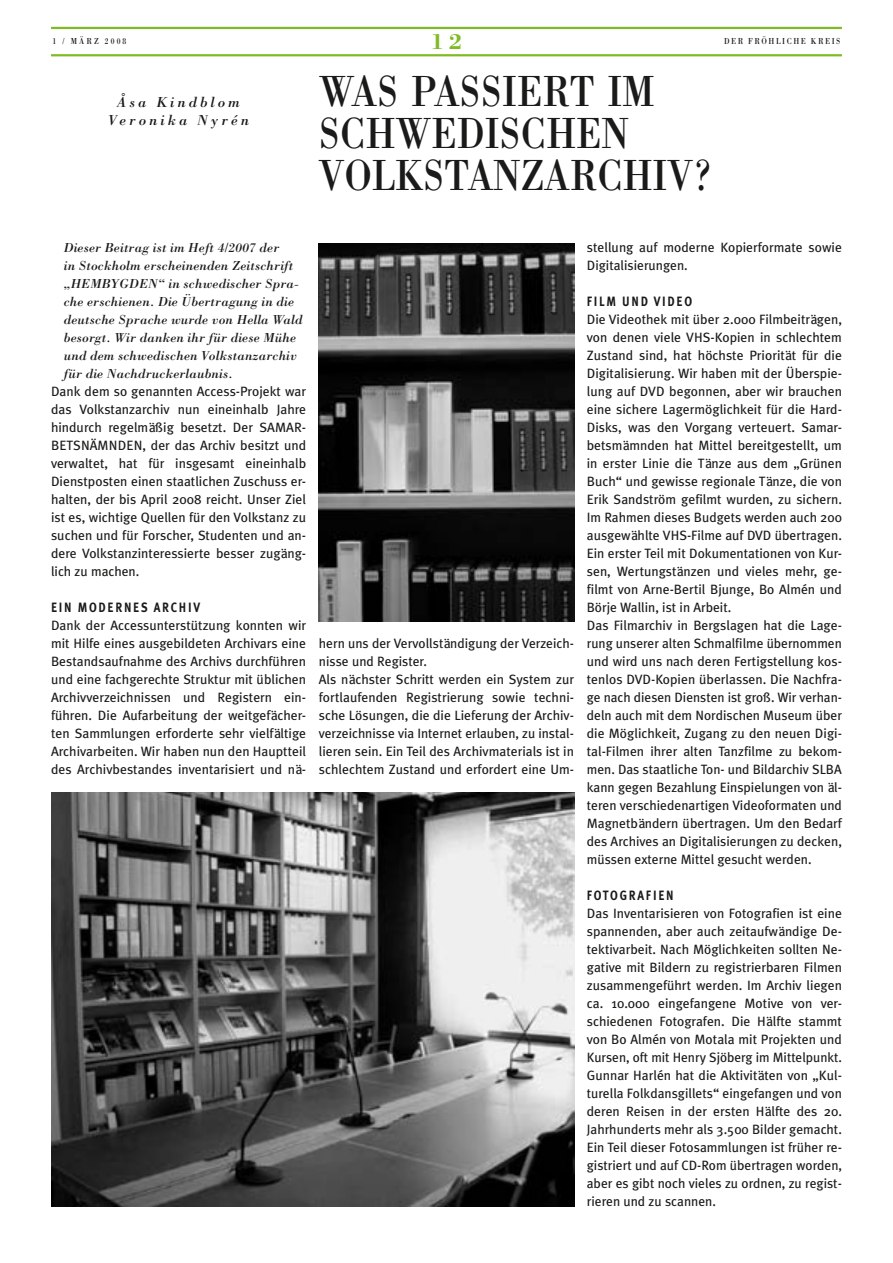
<style>
.page{position:relative;width:893px;height:1263px;background:#fff}
.page>*{position:absolute;margin:0;border:0;box-sizing:border-box;transform-origin:0 0}
.t1{font:45px/42px "Bodoni";color:#1a1a18;scale:.85 1}
.t2{font:700 22.5px "Bodoni";color:#80bb25}
.t3{font:italic 15px/18px "Bodoni";letter-spacing:.2em;color:#1a1a18;text-align:center}
.t4{font:13.5px/18px "Meta Plus";color:#1a1a18;text-align:justify}
.t5{font:italic 13.5px/18px "Bodoni";letter-spacing:.01em;color:#1a1a18}
.t6{font:700 13.5px "Meta Plus";letter-spacing:.15em;color:#1a1a18;scale:.85 1}
.t7{font:9px "Bodoni";letter-spacing:.2em;color:#1a1a18;scale:.85 1}
.t8{font:9px "Bodoni";letter-spacing:.275em;color:#1a1a18;scale:.85 1}
</style>
<div class="page">
<hr style="left:51px;top:54px;width:791px;height:2px;background:#80bb25">
<hr style="left:51px;top:27px;width:791px;height:2px;background:#80bb25">
<img style="left:319px;top:243px;width:255px;height:378px">
<img style="left:51px;top:792px;width:523px;height:414px">
<p class="t8" style="left:53px;top:36px;width:88px">1 / MÄRZ 2008</p>
<h2 class="t2" style="left:430px;top:28px;width:33px">12</h2>
<p class="t7" style="left:724px;top:36px;width:138px">DER FRÖHLICHE KREIS</p>
<p class="t3" style="left:108px;top:92px;width:143px">Åsa Kindblom<br>Veronika Nyrén</p>
<h1 class="t1" style="left:319px;top:69px;width:463px">WAS PASSIERT IM<br>SCHWEDISCHEN<br>VOLKSTANZARCHIV?</h1>
<p class="t5" style="left:64px;top:238px;width:240px">Dieser Beitrag ist im Heft 4/2007 der<br>in Stockholm erscheinenden Zeitschrift „HEMBYGDEN“ in schwedischer Spra&shy;che erschienen. Die Übertragung in die deutsche Sprache wurde von Hella Wald besorgt. Wir danken ihr für diese Mühe und dem schwedischen Volkstanzarchiv für die Nachdruckerlaubnis.</p>
<p class="t4" style="left:51px;top:382px;width:257px">Dank dem so genannten Access-Projekt war das Volkstanzarchiv nun eineinhalb Jahre hindurch regelmäßig besetzt. Der SAMAR-BETSNÄMNDEN, der das Archiv besitzt und verwaltet, hat für insgesamt eineinhalb Dienstposten einen staatlichen Zuschuss er&shy;halten, der bis April 2008 reicht. Unser Ziel ist es, wichtige Quellen für den Volkstanz zu suchen und für Forscher, Studenten und an&shy;dere Volkstanzinteressierte besser zugäng&shy;lich zu machen.</p>
<p class="t6" style="left:51px;top:600px;width:175px">EIN MODERN ES ARCHIV</p>
<p class="t4" style="left:51px;top:616px;width:257px">Dank der Accessunterstützung konnten wir mit Hilfe eines ausgebildeten Archivars eine Bestandsaufnahme des Archivs durchführen und eine fachgerechte Struktur mit üblichen Archivverzeichnissen und Registern ein&shy;führen. Die Aufarbeitung der weitgefächer&shy;ten Sammlungen erforderte sehr vielfältige Archivarbeiten. Wir haben nun den Hauptteil des Archivbestandes inventarisiert und nä-</p>
<p class="t4" style="left:319px;top:634px;width:257px;text-align:left">hern uns der Vervollständigung der Verzeich&shy;nisse und Register.<br>Als nächster Schritt werden ein System zur fortlaufenden Registrierung sowie techni&shy;sche Lösungen, die die Lieferung der Archiv&shy;verzeichnisse via Internet erlauben, zu instal&shy;lieren sein. Ein Teil des Archivmaterials ist in schlechtem Zustand und erfordert eine Um-</p>
<p class="t4" style="left:587px;top:238px;width:257px">stellung auf moderne Kopierformate sowie<br>Digitalisierungen.</p>
<p class="t6" style="left:587px;top:294px;width:53px">FILM UND</p>
<p class="t6" style="left:654px;top:294px;width:47px">VIDEO</p>
<p class="t4" style="left:587px;top:310px;width:257px;text-align:left">Die Videothek mit über 2.000 Filmbeiträgen, von denen viele VHS-Kopien in schlechtem Zustand sind, hat höchste Priorität für die Digitalisierung. Wir haben mit der Überspie&shy;lung auf DVD begonnen, aber wir brauchen eine sichere Lagermöglichkeit für die Hard-Disks, was den Vorgang verteuert. Samar&shy;betsmämnden hat Mittel bereitgestellt, um in erster Linie die Tänze aus dem „Grünen Buch“ und gewisse regionale Tänze, die von Erik Sandström gefilmt wurden, zu sichern.<br>Im Rahmen dieses Budgets werden auch 200 ausgewählte VHS-Filme auf DVD übertragen.<br>Ein erster Teil mit Dokumentationen von Kur&shy;sen, Wertungstänzen und vieles mehr, ge&shy;filmt von Arne-Bertil Bjunge, Bo Almén und Börje Wallin, ist in Arbeit.<br>Das Filmarchiv in Bergslagen hat die Lage&shy;rung unserer alten Schmalfilme übernommen und wird uns nach deren Fertigstellung kos&shy;tenlos DVD-Kopien überlassen. Die Nachfra&shy;ge nach diesen Diensten ist groß. Wir verhan&shy;deln auch mit dem Nordischen Museum über die Möglichkeit, Zugang zu den neuen Digi&shy;tal-Filmen ihrer alten Tanzfilme zu bekom&shy;men. Das staatliche Ton- und Bildarchiv SLBA kann gegen Bezahlung Einspielungen von äl&shy;teren verschiedenartigen Videoformaten und Magnetbändern übertragen. Um den Bedarf des Archives an Digitalisierungen zu decken, müssen externe Mittel gesucht werden.</p>
<p class="t6" style="left:587px;top:888px;width:49px">FOTOGRAF</p>
<p class="t6" style="left:653px;top:888px;width:24px">IEN</p>
<p class="t4" style="left:587px;top:904px;width:257px">Das Inventarisieren von Fotografien ist eine spannenden, aber auch zeitaufwändige De&shy;tektivarbeit. Nach Möglichkeiten sollten Ne&shy;gative mit Bildern zu registrierbaren Filmen zusammengeführt werden. Im Archiv liegen ca. 10.000 eingefangene Motive von ver&shy;schiedenen Fotografen. Die Hälfte stammt von Bo Almén von Motala mit Projekten und Kursen, oft mit Henry Sjöberg im Mittelpunkt.<br>Gunnar Harlén hat die Aktivitäten von „Kul&shy;turella Folkdansgillets“ eingefangen und von deren Reisen in der ersten Hälfte des 20.<br>Jahrhunderts mehr als 3.500 Bilder gemacht.<br>Ein Teil dieser Fotosammlungen ist früher re&shy;gistriert und auf CD-Rom übertragen worden, aber es gibt noch vieles zu ordnen, zu regist&shy;rieren und zu scannen.</p>
</div>
